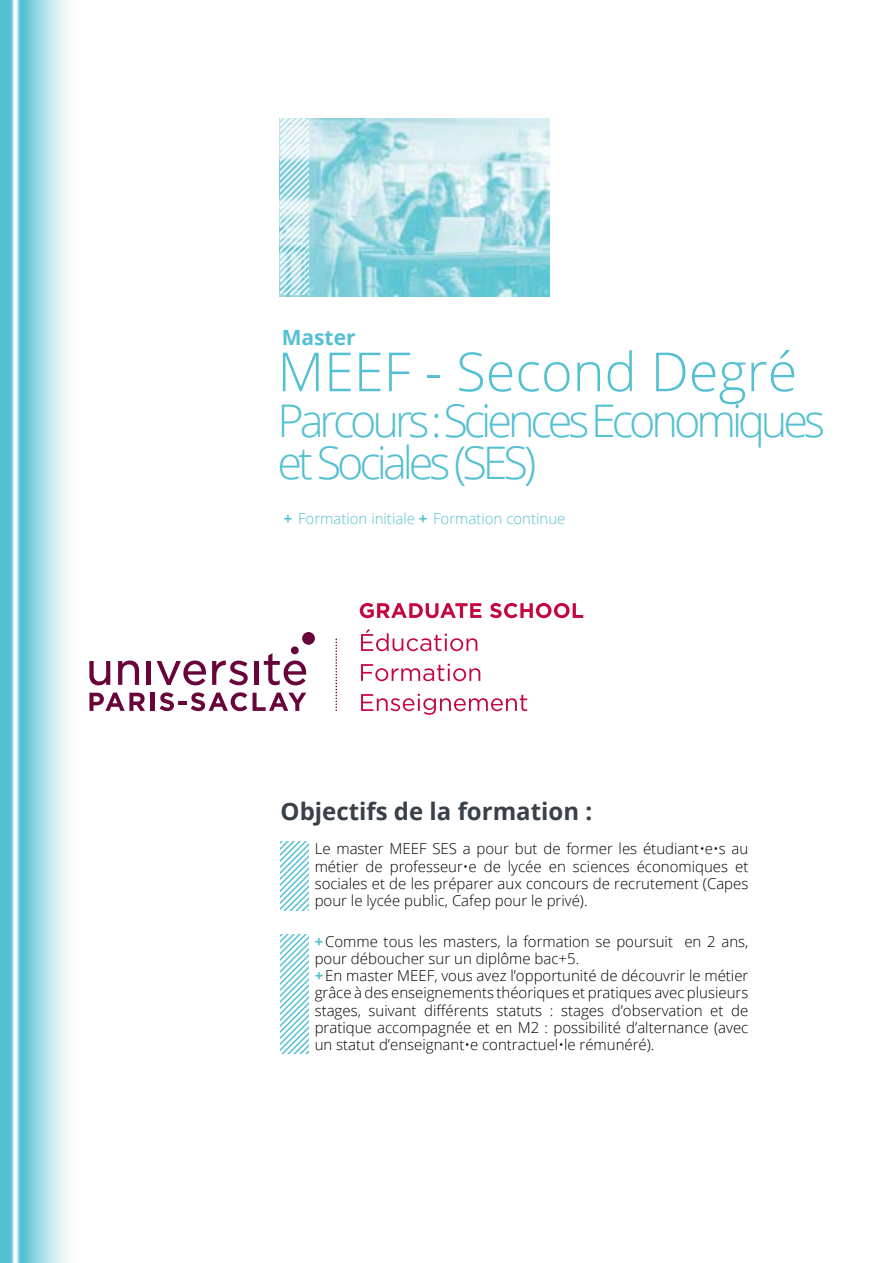
<style>
.page{position:relative;width:893px;height:1263px;background:#fff}
.page>*{position:absolute;margin:0;border:0;box-sizing:border-box;transform-origin:0 0}
.t1{font:300 54px "Open Sans";color:#54c0d3}
.t2{font:300 45px/42px "Open Sans";letter-spacing:-.09em;color:#54c0d3}
.t3{font:700 24px "Open Sans";color:#38404a}
.t4{font:700 21px "Open Sans";color:#54c0d3}
.t5{font:300 15px/17.2px "Open Sans";color:#000;text-align:justify}
.t6{font:300 15px "Open Sans";color:#54c0d3}
.s1{font-weight:700}
.s2{font-weight:700;color:#54c0d3}
</style>
<div class="page">
<svg style="left:0;top:0;width:68px;height:1263px;background:#9ddae5"></svg>
<svg style="left:335px;top:638px;width:2px;height:73px"></svg>
<div style="left:302px;top:632px;width:13px;height:13px;background:#69043b;border-radius:50%"></div>
<div style="left:291px;top:646px;width:8px;height:8px;background:#69043b;border-radius:50%"></div>
<hr style="left:147px;top:661px;width:4px;height:24px;background:#69043b">
<svg style="left:89px;top:661px;width:21px;height:24px"></svg>
<svg style="left:118px;top:660px;width:21px;height:25px"></svg>
<svg style="left:157px;top:660px;width:49px;height:25px"></svg>
<svg style="left:264px;top:653px;width:42px;height:32px"></svg>
<svg style="left:212px;top:660px;width:36px;height:25px"></svg>
<div style="left:254px;top:661px;width:5px;height:24px;background:#69043b"></div>
<svg style="left:253px;top:692px;width:53px;height:19px"></svg>
<svg style="left:89px;top:692px;width:56px;height:19px"></svg>
<hr style="left:150px;top:693px;width:4px;height:18px;background:#69043b">
<svg style="left:160px;top:692px;width:87px;height:19px"></svg>
<svg style="left:361px;top:694px;width:166px;height:21px"></svg>
<svg style="left:361px;top:664px;width:119px;height:17px"></svg>
<svg style="left:361px;top:629px;width:116px;height:22px"></svg>
<svg style="left:360px;top:603px;width:223px;height:15px"></svg>
<img style="left:280px;top:118px;width:270px;height:178px">
<svg style="left:281px;top:842px;width:27px;height:68px"></svg>
<svg style="left:281px;top:934px;width:27px;height:119px"></svg>
<svg style="left:281px;top:118px;width:27px;height:177px"></svg>
<h3 class="t4" style="left:282px;top:322px;width:75px">Master</h3>
<h1 class="t1" style="left:277px;top:335px;width:521px">MEEF - Second Degré</h1>
<h2 class="t2" style="left:277px;top:399px;width:549px">Parcours :Sciences Economiques et Sociales (SES)</h2>
<p class="t6" style="left:284px;top:508px;width:283px"><span class="s1">+</span> Formation initiale <span class="s1">+</span> Formation continue</p>
<h3 class="t3" style="left:281px;top:794px;width:313px">Objectifs de la formation :</h3>
<p class="t5" style="left:315px;top:840px;width:435px">Le master MEEF SES a pour but de former les étudiant•e•s au métier de professeur•e de lycée en sciences économiques et sociales et de les préparer aux concours de recrutement (Capes pour le lycée public, Cafep pour le privé).</p>
<p class="t5" style="left:315px;top:932px;width:435px;text-align:left"><span class="s2">+</span>Comme tous les masters, la formation se poursuit en 2 ans, pour déboucher sur un diplôme bac+5.<br><span class="s2">+</span>En master MEEF, vous avez l’opportunité de découvrir le métier grâce à des enseignements théoriques et pratiques avec plusieurs stages, suivant différents statuts : stages d’observation et de pratique accompagnée et en M2 : possibilité d’alternance (avec un statut d’enseignant•e contractuel•le rémunéré).</p>
</div>
